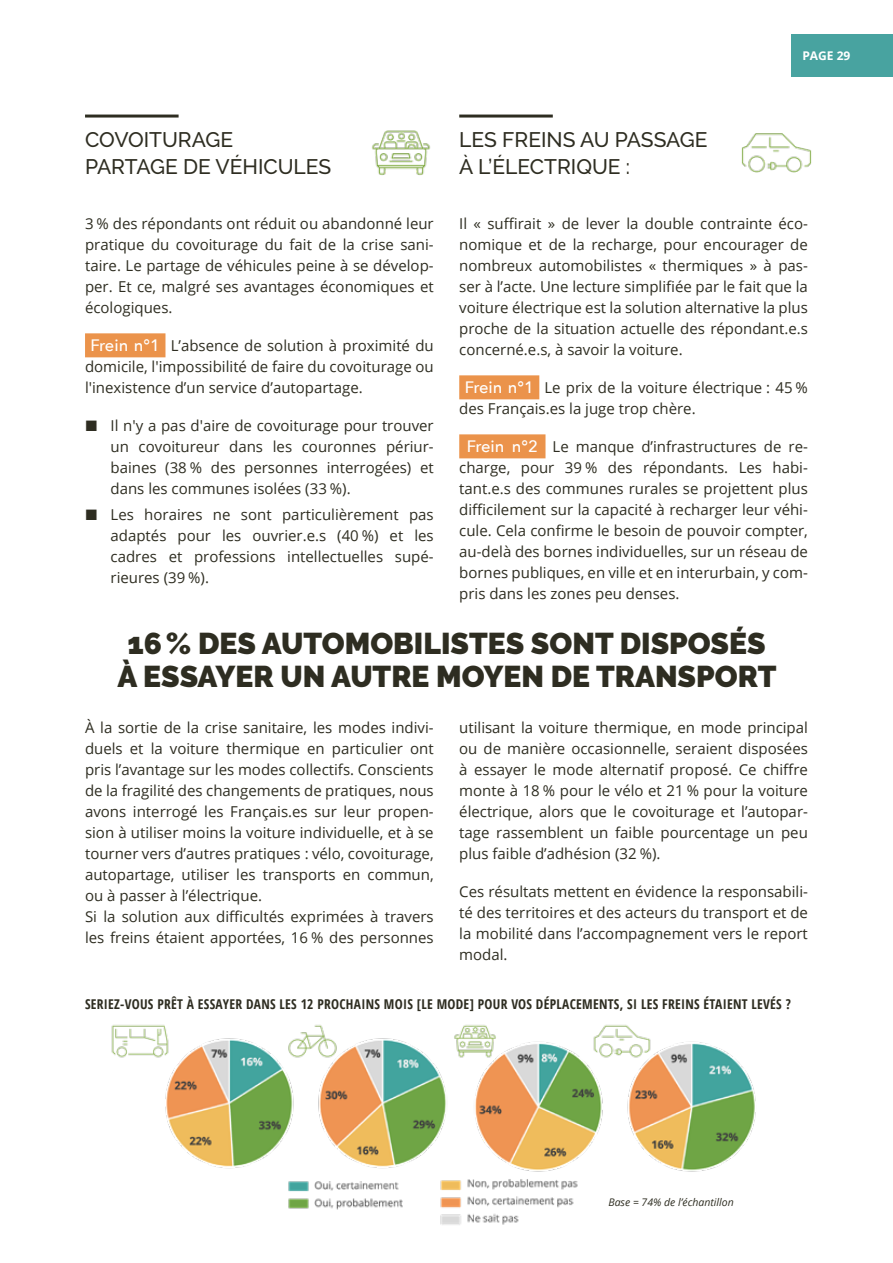
<style>
.page{position:relative;width:893px;height:1263px;background:#fff}
.page>*{position:absolute;margin:0;border:0;box-sizing:border-box;transform-origin:0 0}
.t1{font:900 30px/33px "Raleway";color:#2e2d21;text-align:center}
.t2{font:500 21px/27px "Raleway";color:#2e2d21}
.t3{font:15px/21px "Open Sans";color:#2e2d21;text-align:justify}
.t4{font:700 condensed 13.5px "Open Sans";letter-spacing:.02em;color:#2e2d21}
.t5{font:700 12px "Open Sans";color:#fff}
.t6{font:italic 10.5px "Open Sans";color:#2e2d21}
.s1{font-family:"Avenir Next";font-weight:500;font-size:16.5px;color:#fff}
</style>
<div class="page">
<div style="left:791px;top:34px;width:102px;height:43px;background:#48a3a0"></div>
<hr style="left:85px;top:115px;width:94px;height:3px;background:#2e2d21">
<div style="left:85px;top:333px;width:80px;height:24px;background:#eb934b"></div>
<hr style="left:459px;top:115px;width:94px;height:3px;background:#2e2d21">
<div style="left:459px;top:375px;width:80px;height:24px;background:#eb934b"></div>
<div style="left:459px;top:434px;width:86px;height:24px;background:#eb934b"></div>
<img style="left:372px;top:130px;width:59px;height:46px">
<img style="left:741px;top:133px;width:71px;height:40px">
<img style="left:165px;top:1038px;width:591px;height:187px">
<img style="left:276px;top:1024px;width:73px;height:53px">
<img style="left:111px;top:1024px;width:65px;height:53px">
<img style="left:439px;top:1024px;width:72px;height:53px">
<img style="left:586px;top:1024px;width:72px;height:53px">
<h2 class="t2" style="left:85px;top:126px;width:248px">COVOITURAGE<br>PARTAGE DE VÉHICULES</h2>
<h2 class="t2" style="left:459px;top:126px;width:250px">LES FREINS AU PASSAGE<br>À L’ÉLECTRIQUE :</h2>
<p class="t5" style="left:802px;top:47px;width:50px">PAGE 29</p>
<p class="t3" style="left:459px;top:213px;width:350px">Il « suffirait » de lever la double contrainte éco&shy;nomique et de la recharge, pour encourager de nombreux automobilistes « thermiques » à pas&shy;ser à l’acte. Une lecture simplifiée par le fait que la voiture électrique est la solution alternative la plus proche de la situation actuelle des répondant.e.s concerné.e.s, à savoir la voiture.</p>
<p class="t3" style="left:459px;top:377px;width:350px;text-indent:5px"><span class="s1">Frein n°1</span> Le prix de la voiture électrique : 45 % des Français.es la juge trop chère.</p>
<p class="t3" style="left:459px;top:436px;width:350px;text-indent:8px"><span class="s1">Frein n°2</span> Le manque d’infrastructures de re&shy;charge, pour 39 % des répondants. Les habi&shy;tant.e.s des communes rurales se projettent plus difficilement sur la capacité à recharger leur véhi&shy;cule. Cela confirme le besoin de pouvoir compter, au-delà des bornes individuelles, sur un réseau de bornes publiques, en ville et en interurbain, y com&shy;pris dans les zones peu denses.</p>
<h1 class="t1" style="left:117px;top:627px;width:661px">16% DES AUTOMOBILISTES SONT DISPOSÉS<br>À ESSAYER UN AUTRE MOYEN DE TRANSPORT</h1>
<p class="t3" style="left:85px;top:717px;width:350px;text-align:left">À la sortie de la crise sanitaire, les modes indivi&shy;duels et la voiture thermique en particulier ont pris l’avantage sur les modes collectifs. Conscients de la fragilité des changements de pratiques, nous avons interrogé les Français.es sur leur propen&shy;sion à utiliser moins la voiture individuelle, et à se tourner vers d’autres pratiques : vélo, covoiturage, autopartage, utiliser les transports en commun, ou à passer à l’électrique.<br>Si la solution aux difficultés exprimées à travers les freins étaient apportées, 16 % des personnes</p>
<p class="t3" style="left:459px;top:717px;width:350px">utilisant la voiture thermique, en mode principal ou de manière occasionnelle, seraient disposées à essayer le mode alternatif proposé. Ce chiffre monte à 18 % pour le vélo et 21 % pour la voiture électrique, alors que le covoiturage et l’autopar&shy;tage rassemblent un faible pourcentage un peu plus faible d’adhésion (32 %).</p>
<p class="t3" style="left:85px;top:213px;width:350px">3 % des répondants ont réduit ou abandonné leur pratique du covoiturage du fait de la crise sani&shy;taire. Le partage de véhicules peine à se dévelop&shy;per. Et ce, malgré ses avantages économiques et écologiques.</p>
<p class="t3" style="left:85px;top:335px;width:350px;text-indent:6px"><span class="s1">Frein n°1</span> L’absence de solution à proximité du domicile, l'impossibilité de faire du covoiturage ou l'inexistence d’un service d’autopartage.</p>
<p class="t3" style="left:111px;top:415px;width:325px">Il n'y a pas d'aire de covoiturage pour trouver un covoitureur dans les couronnes périur&shy;baines (38 % des personnes interrogées) et dans les communes isolées (33 %).</p>
<p class="t3" style="left:111px;top:503px;width:325px">Les horaires ne sont particulièrement pas adaptés pour les ouvrier.e.s (40 %) et les cadres et professions intellectuelles supé&shy;rieures (39 %).</p>
<p class="t3" style="left:459px;top:881px;width:350px">Ces résultats mettent en évidence la responsabili&shy;té des territoires et des acteurs du transport et de la mobilité dans l’accompagnement vers le report modal.</p>
<p class="t4" style="left:85px;top:994px;width:707px">SERIEZ-VOUS PRÊT À ESSAYER DANS LES 12 PROCHAINS MOIS [LE MODE] POUR VOS DÉPLACEMENTS, SI LES FREINS ÉTAIENT LEVÉS ?</p>
<p class="t6" style="left:608px;top:1195px;width:127px">Base = 74% de l’échantillon</p>
</div>
